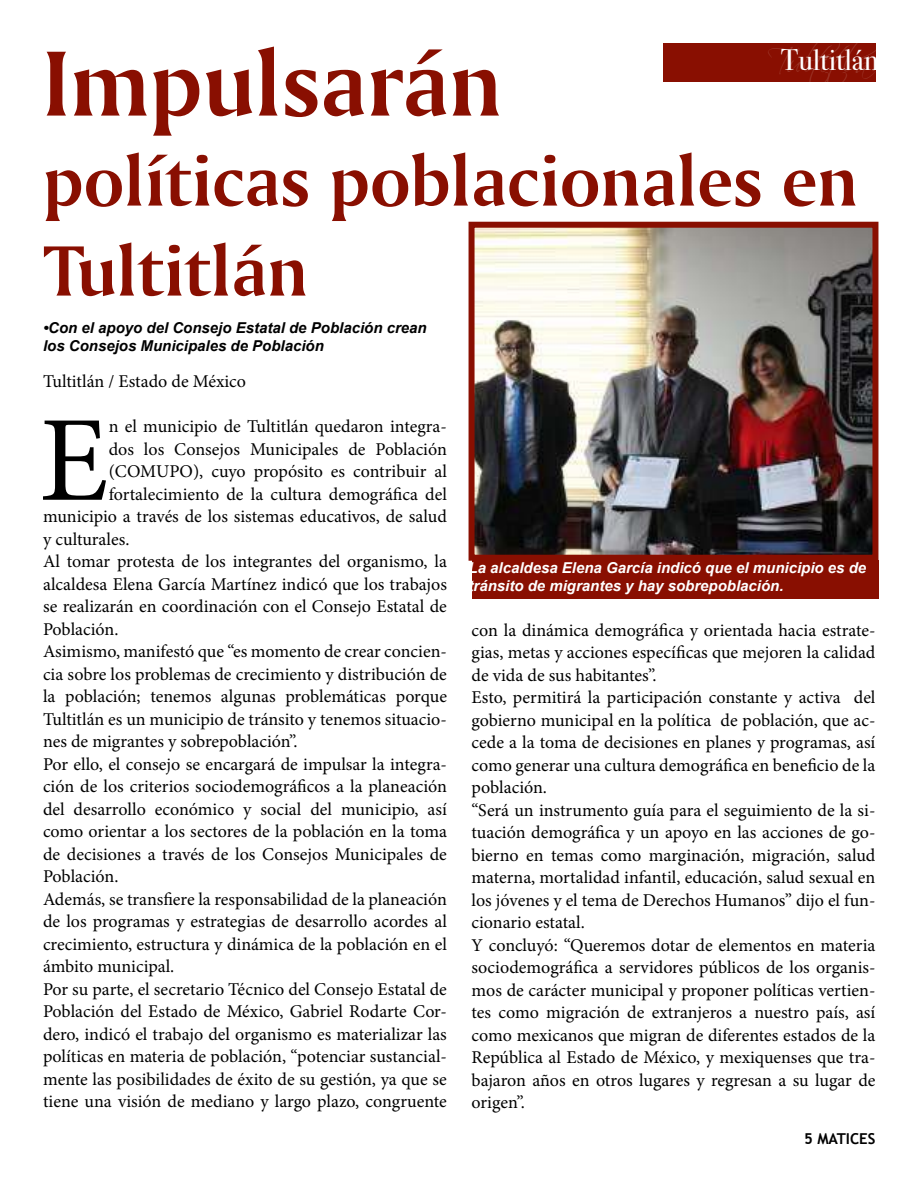
<style>
.page{position:relative;width:918px;height:1188px;background:#fff}
.page>*{position:absolute;margin:0;border:0;box-sizing:border-box;transform-origin:0 0}
.t1{font:121.8px "Minion Pro";color:#000}
.t2{font:97.5px "Amerigo BT Bold A";color:#890f01}
.t3{font:75px/90px "Amerigo BT Bold A";color:#890f01}
.t4{font:30px "Bodoni Svty Two ITCTT";color:#fff}
.t5{font:30px "Scriptina";letter-spacing:.005em;color:#fff}
.t6{font:18px/22.5px "Minion Pro";color:#000}
.t7{font:italic 700 15px/18px "Arial";color:#fff}
.t8{font:italic 700 15px/18px "Arial";color:#000}
.t9{font:700 15px "Trebuchet MS";color:#000}
</style>
<div class="page">
<img style="left:476px;top:229px;width:395px;height:325px">
<div style="left:469px;top:222px;width:409px;height:339px;border:6px solid #890f01"></div>
<div style="left:663px;top:43px;width:212px;height:38px;background:#890f01"></div>
<div style="left:472px;top:561px;width:406px;height:38px;background:#890f01"></div>
<h3 class="t5" style="left:767px;top:44px;width:120px">Tultit án</h3>
<h2 class="t2" style="left:43px;top:47px;width:461px">Impulsarán</h2>
<h3 class="t3" style="left:43px;top:142px;width:817px">políticas poblacionales en<br>Tultitlán</h3>
<h3 class="t4" style="left:781px;top:48px;width:99px">Tultitlán</h3>
<p class="t8" style="left:43px;top:319px;width:385px">•Con el apoyo del Consejo Estatal de Población crean los Consejos Municipales de Población</p>
<p class="t6" style="left:43px;top:372px;width:205px">Tultitlán / Estado de México</p>
<h1 class="t1" style="left:39px;top:413px;width:71px">E</h1>
<p class="t6" style="left:109px;top:417px;width:340px">n el municipio de Tultitlán quedaron integra-</p>
<p class="t6" style="left:109px;top:439px;width:340px">dos los Consejos Municipales de Población</p>
<p class="t6" style="left:109px;top:462px;width:340px">(COMUPO), cuyo propósito es contribuir al</p>
<p class="t6" style="left:109px;top:484px;width:340px">fortalecimiento de la cultura demográfica del</p>
<p class="t6" style="left:43px;top:507px;width:405px">municipio a través de los sistemas educativos, de salud</p>
<p class="t6" style="left:43px;top:529px;width:88px">y culturales.</p>
<p class="t6" style="left:43px;top:552px;width:405px">Al tomar protesta de los integrantes del organismo, la</p>
<p class="t6" style="left:43px;top:574px;width:405px">alcaldesa Elena García Martínez indicó que los trabajos</p>
<p class="t6" style="left:43px;top:597px;width:405px">se realizarán en coordinación con el Consejo Estatal de</p>
<p class="t6" style="left:43px;top:619px;width:77px">Población.</p>
<p class="t6" style="left:43px;top:642px;width:405px">Asimismo, manifestó que “es momento de crear concien-</p>
<p class="t6" style="left:43px;top:664px;width:405px">cia sobre los problemas de crecimiento y distribución de</p>
<p class="t6" style="left:43px;top:687px;width:405px">la población; tenemos algunas problemáticas porque</p>
<p class="t6" style="left:43px;top:709px;width:405px">Tultitlán es un municipio de tránsito y tenemos situacio-</p>
<p class="t6" style="left:43px;top:732px;width:256px">nes de migrantes y sobrepoblación”.</p>
<p class="t6" style="left:43px;top:754px;width:405px">Por ello, el consejo se encargará de impulsar la integra-</p>
<p class="t6" style="left:43px;top:777px;width:405px">ción de los criterios sociodemográficos a la planeación</p>
<p class="t6" style="left:43px;top:799px;width:405px">del desarrollo económico y social del municipio, así</p>
<p class="t6" style="left:43px;top:822px;width:405px">como orientar a los sectores de la población en la toma</p>
<p class="t6" style="left:43px;top:844px;width:405px">de decisiones a través de los Consejos Municipales de</p>
<p class="t6" style="left:43px;top:867px;width:77px">Población.</p>
<p class="t6" style="left:43px;top:889px;width:405px">Además, se transfiere la responsabilidad de la planeación</p>
<p class="t6" style="left:43px;top:912px;width:405px">de los programas y estrategias de desarrollo acordes al</p>
<p class="t6" style="left:43px;top:934px;width:405px">crecimiento, estructura y dinámica de la población en el</p>
<p class="t6" style="left:43px;top:957px;width:133px">ámbito municipal.</p>
<p class="t6" style="left:43px;top:979px;width:405px">Por su parte, el secretario Técnico del Consejo Estatal de</p>
<p class="t6" style="left:43px;top:1002px;width:405px">Población del Estado de México, Gabriel Rodarte Cor-</p>
<p class="t6" style="left:43px;top:1024px;width:405px">dero, indicó el trabajo del organismo es materializar las</p>
<p class="t6" style="left:43px;top:1047px;width:405px">políticas en materia de población, “potenciar sustancial-</p>
<p class="t6" style="left:43px;top:1069px;width:405px">mente las posibilidades de éxito de su gestión, ya que se</p>
<p class="t6" style="left:43px;top:1092px;width:405px">tiene una visión de mediano y largo plazo, congruente</p>
<p class="t7" style="left:469px;top:560px;width:399px">La alcaldesa Elena García indicó que el municipio es de tránsito de migrantes y hay sobrepoblación.</p>
<p class="t6" style="left:472px;top:620px;width:406px">con la dinámica demográfica y orientada hacia estrate&shy;gias, metas y acciones específicas que mejoren la calidad de vida de sus habitantes”.<br>Esto, permitirá la participación constante y activa del gobierno municipal en la política de población, que ac&shy;cede a la toma de decisiones en planes y programas, así como generar una cultura demográfica en beneficio de la población.<br>“Será un instrumento guía para el seguimiento de la si&shy;tuación demográfica y un apoyo en las acciones de go&shy;bierno en temas como marginación, migración, salud materna, mortalidad infantil, educación, salud sexual en los jóvenes y el tema de Derechos Humanos” dijo el fun&shy;cionario estatal.<br>Y concluyó: “Queremos dotar de elementos en materia sociodemográfica a servidores públicos de los organis&shy;mos de carácter municipal y proponer políticas vertien&shy;tes como migración de extranjeros a nuestro país, así como mexicanos que migran de diferentes estados de la República al Estado de México, y mexiquenses que tra&shy;bajaron años en otros lugares y regresan a su lugar de origen”.</p>
<p class="t9" style="left:804px;top:1130px;width:73px">5 MATICES</p>
</div>
